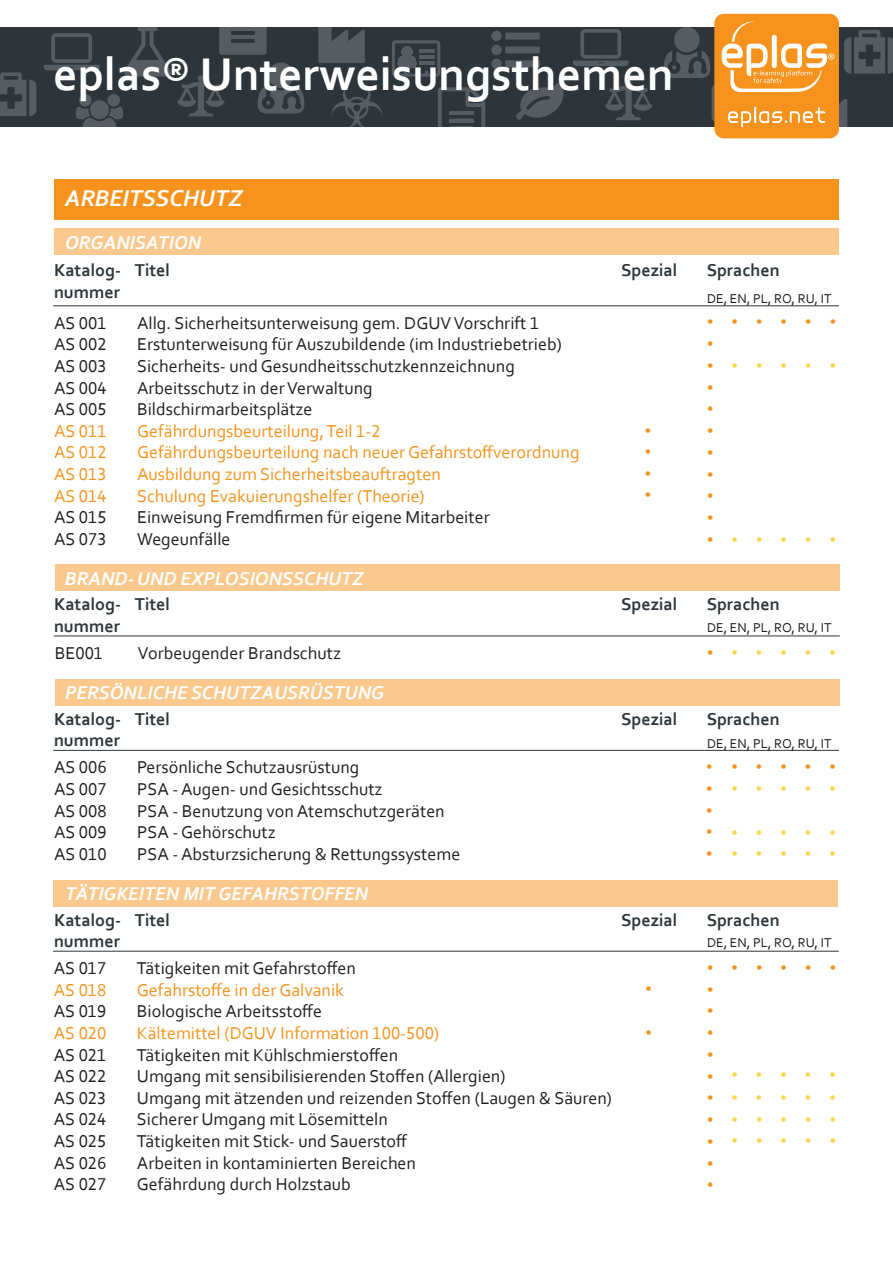
<style>
.page{position:relative;width:893px;height:1263px;background:#fff}
.page>*{position:absolute;margin:0;border:0;box-sizing:border-box;transform-origin:0 0}
.t1{font:700 48px "Corbel";color:#fff}
.t2{font:italic 700 24px "Corbel";color:#fff}
.t3{font:italic 700 19.5px "Corbel";color:#fff}
.t4{font:18px/21.6px "Corbel";color:#231f20}
.t5{font:18px/21.6px "Corbel";color:#f7931d;text-align:justify}
.t6{font:700 18px "Corbel";color:#2d363c}
.t7{font:18px "Arial";color:#fed54d}
.t8{font:18px/21.8px "Arial";color:#f7931d;text-align:justify}
.t9{font:13.5px "Corbel";color:#231f20}
</style>
<div class="page">
<div style="left:0;top:27px;width:893px;height:99px;background:#2d353b"></div>
<svg style="left:318px;top:27px;width:47px;height:36px"></svg>
<svg style="left:258px;top:62px;width:46px;height:51px"></svg>
<svg style="left:491px;top:31px;width:49px;height:38px"></svg>
<svg style="left:438px;top:87px;width:47px;height:39px"></svg>
<svg style="left:331px;top:84px;width:51px;height:42px"></svg>
<svg style="left:392px;top:40px;width:48px;height:37px"></svg>
<svg style="left:219px;top:27px;width:48px;height:28px"></svg>
<svg style="left:124px;top:27px;width:47px;height:49px"></svg>
<svg style="left:177px;top:76px;width:48px;height:40px"></svg>
<svg style="left:605px;top:79px;width:47px;height:41px"></svg>
<svg style="left:76px;top:94px;width:47px;height:32px"></svg>
<svg style="left:516px;top:83px;width:47px;height:37px"></svg>
<svg style="left:44px;top:33px;width:55px;height:37px"></svg>
<svg style="left:573px;top:29px;width:56px;height:37px"></svg>
<svg style="left:0;top:72px;width:36px;height:44px"></svg>
<div style="left:54px;top:180px;width:785px;height:40px;background:#f7931d"></div>
<div style="left:54px;top:229px;width:785px;height:26px;background:#fbc98e"></div>
<div style="left:55px;top:565px;width:785px;height:26px;background:#fbc98e"></div>
<div style="left:55px;top:679px;width:785px;height:27px;background:#fbc98e"></div>
<div style="left:53px;top:880px;width:785px;height:26px;background:#fbc98e"></div>
<hr style="left:53px;top:305px;width:786px;height:1px;background:#2d363c">
<hr style="left:53px;top:750px;width:786px;height:1px;background:#2d363c">
<hr style="left:53px;top:951px;width:786px;height:1px;background:#2d363c">
<hr style="left:54px;top:635px;width:786px;height:1px;background:#2d363c">
<svg style="left:663px;top:14px;width:230px;height:124px"></svg>
<h1 class="t1" style="left:53px;top:44px;width:622px">eplas® Unterweisungsthemen</h1>
<h2 class="t2" style="left:65px;top:183px;width:179px">ARBEITSSCHUTZ</h2>
<p class="t3" style="left:65px;top:230px;width:138px">ORGANISATION</p>
<p class="t6" style="left:54px;top:259px;width:118px">Katalog- Titel</p>
<p class="t6" style="left:621px;top:259px;width:58px">Spezial</p>
<p class="t6" style="left:707px;top:259px;width:75px">Sprachen</p>
<p class="t6" style="left:54px;top:280px;width:68px">nummer</p>
<p class="t4" style="left:54px;top:312px;width:54px;text-align:justify">AS 001<br>AS 002<br>AS 003<br>AS 004<br>AS 005</p>
<p class="t5" style="left:54px;top:420px;width:54px">AS 011<br>AS 012<br>AS 013<br>AS 014</p>
<p class="t4" style="left:54px;top:506px;width:54px">AS 015<br>AS 073</p>
<p class="t9" style="left:707px;top:290px;width:126px">DE, EN, PL, RO, RU, IT</p>
<p class="t4" style="left:137px;top:312px;width:426px">Allg. Sicherheitsunterweisung gem. DGUV Vorschrift 1<br>Erstunterweisung für Auszubildende (im Industriebetrieb)<br>Sicherheits- und Gesundheitsschutzkennzeichnung Arbeitsschutz in der Verwaltung<br>Bildschirmarbeitsplätze</p>
<p class="t5" style="left:137px;top:420px;width:444px;text-align:left">Gefährdungsbeurteilung, Teil 1-2<br>Gefährdungsbeurteilung nach neuer Gefahrstoffverordnung Ausbildung zum Sicherheitsbeauftragten<br>Schulung Evakuierungshelfer (Theorie)</p>
<p class="t4" style="left:137px;top:506px;width:354px">Einweisung Fremdfirmen für eigene Mitarbeiter<br>Wegeunfälle</p>
<p class="t8" style="left:707px;top:311px;width:8px">• • • • • • • • • • •</p>
<p class="t8" style="left:732px;top:311px;width:106px">• • • • •</p>
<p class="t7" style="left:732px;top:353px;width:106px">• • • • •</p>
<p class="t8" style="left:645px;top:419px;width:8px">• • • •</p>
<p class="t7" style="left:732px;top:527px;width:106px">• • • • •</p>
<p class="t3" style="left:65px;top:567px;width:301px">BRAND- UND EXPLOSIONSSCHUTZ</p>
<p class="t6" style="left:54px;top:593px;width:118px">Katalog- Titel</p>
<p class="t6" style="left:621px;top:593px;width:58px">Spezial</p>
<p class="t6" style="left:707px;top:593px;width:75px">Sprachen</p>
<p class="t6" style="left:54px;top:615px;width:68px">nummer</p>
<p class="t9" style="left:707px;top:619px;width:126px">DE, EN, PL, RO, RU, IT</p>
<p class="t8" style="left:707px;top:641px;width:8px">•</p>
<p class="t4" style="left:138px;top:642px;width:204px">Vorbeugender Brandschutz</p>
<p class="t4" style="left:55px;top:642px;width:50px">BE001</p>
<p class="t7" style="left:731px;top:640px;width:106px">• • • • •</p>
<p class="t3" style="left:65px;top:681px;width:321px">PERSÖNLICHE SCHUTZAUSRÜSTUNG</p>
<p class="t6" style="left:54px;top:708px;width:118px">Katalog- Titel</p>
<p class="t6" style="left:621px;top:708px;width:58px">Spezial</p>
<p class="t6" style="left:707px;top:708px;width:75px">Sprachen</p>
<p class="t6" style="left:54px;top:729px;width:68px">nummer</p>
<p class="t9" style="left:707px;top:735px;width:126px">DE, EN, PL, RO, RU, IT</p>
<p class="t4" style="left:54px;top:756px;width:54px;text-align:justify">AS 006<br>AS 007<br>AS 008<br>AS 009<br>AS 010</p>
<p class="t4" style="left:137px;top:756px;width:325px">Persönliche Schutzausrüstung<br>PSA - Augen- und Gesichtsschutz<br>PSA - Benutzung von Atemschutzgeräten<br>PSA - Gehörschutz<br>PSA - Absturzsicherung &amp; Rettungssysteme</p>
<p class="t3" style="left:65px;top:881px;width:305px">TÄTIGKEITEN MIT GEFAHRSTOFFEN</p>
<p class="t8" style="left:706px;top:756px;width:8px">• • • • •</p>
<p class="t8" style="left:731px;top:756px;width:106px">• • • • •</p>
<p class="t7" style="left:731px;top:777px;width:106px">• • • • •</p>
<p class="t7" style="left:731px;top:820px;width:106px">• • • • •</p>
<p class="t7" style="left:731px;top:841px;width:106px">• • • • •</p>
<p class="t6" style="left:54px;top:908px;width:118px">Katalog- Titel</p>
<p class="t6" style="left:621px;top:908px;width:58px">Spezial</p>
<p class="t6" style="left:707px;top:908px;width:75px">Sprachen</p>
<p class="t6" style="left:54px;top:930px;width:68px">nummer</p>
<p class="t9" style="left:707px;top:934px;width:126px">DE, EN, PL, RO, RU, IT</p>
<p class="t4" style="left:54px;top:957px;width:54px">AS 017</p>
<p class="t5" style="left:54px;top:978px;width:54px">AS 018</p>
<p class="t4" style="left:54px;top:1000px;width:54px">AS 019</p>
<p class="t5" style="left:54px;top:1022px;width:54px">AS 020</p>
<p class="t4" style="left:54px;top:1043px;width:54px;text-align:justify">AS 021<br>AS 022<br>AS 023<br>AS 024<br>AS 025<br>AS 026<br>AS 027</p>
<p class="t4" style="left:137px;top:957px;width:221px">Tätigkeiten mit Gefahrstoffen</p>
<p class="t5" style="left:137px;top:978px;width:209px">Gefahrstoffe in der Galvanik</p>
<p class="t4" style="left:137px;top:1000px;width:187px">Biologische Arbeitsstoffe</p>
<p class="t5" style="left:137px;top:1022px;width:304px">Kältemittel (DGUV Information 100-500)</p>
<p class="t4" style="left:137px;top:1043px;width:477px">Tätigkeiten mit Kühlschmierstoffen<br>Umgang mit sensibilisierenden Stoffen (Allergien)<br>Umgang mit ätzenden und reizenden Stoffen (Laugen &amp; Säuren)<br>Sicherer Umgang mit Lösemitteln<br>Tätigkeiten mit Stick- und Sauerstoff<br>Arbeiten in kontaminierten Bereichen<br>Gefährdung durch Holzstaub</p>
<p class="t8" style="left:646px;top:978px;width:8px">•</p>
<p class="t8" style="left:646px;top:1021px;width:8px">•</p>
<p class="t8" style="left:707px;top:956px;width:8px">• • • • • • • • • • •</p>
<p class="t8" style="left:732px;top:956px;width:106px">• • • • •</p>
<p class="t7" style="left:731px;top:1063px;width:106px">• • • • •</p>
<p class="t7" style="left:731px;top:1085px;width:106px">• • • • •</p>
<p class="t7" style="left:732px;top:1107px;width:106px">• • • • •</p>
<p class="t7" style="left:732px;top:1128px;width:106px">• • • • •</p>
</div>
